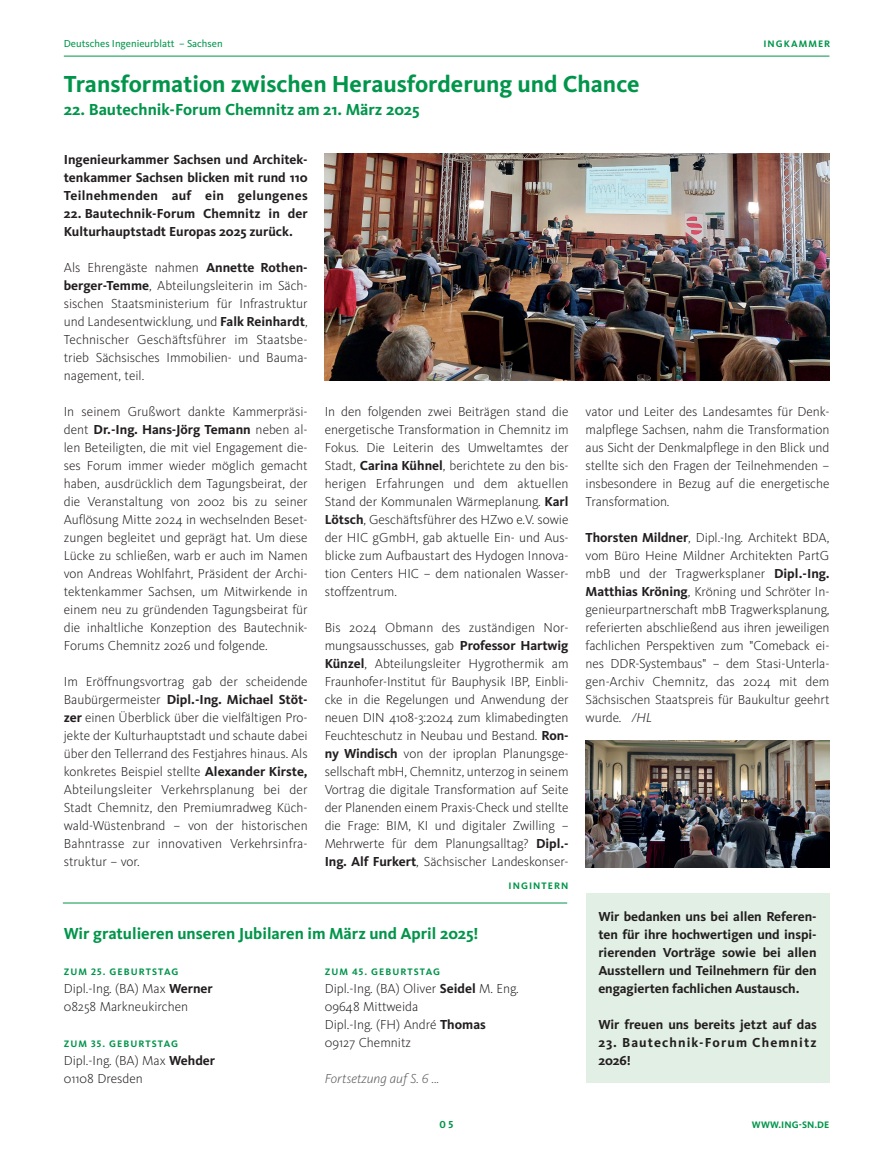
<style>
.page{position:relative;width:872px;height:1170px;background:#fff}
.page>*{position:absolute;margin:0;border:0;box-sizing:border-box;transform-origin:0 0}
.t1{font:700 24px "Kievit OT";color:#00954a}
.t2{font:700 16.5px "Kievit OT";color:#00954a}
.t3{font:300 13.5px/18px "Kievit OT";color:#231f20;text-align:justify}
.t4{font:700 13.5px/18px "Kievit OT";color:#231f20;text-align:justify}
.t5{font:700 13.5px/18px "Kievit OT";letter-spacing:.08em;color:#231f20}
.t6{font:italic 300 13.5px "Kievit OT";color:#57585a}
.t7{font:10.5px "Kievit OT";color:#00954a}
.t8{font:700 10.5px "Kievit OT";color:#00954a}
.t9{font:700 9.75px "Kievit OT";letter-spacing:.11em;color:#00954a}
.t10{font:700 9.75px "Kievit OT";letter-spacing:.01em;color:#00954a}
.s1{font-weight:700}
.s2{font-style:italic}
</style>
<div class="page">
<hr style="left:64px;top:56px;width:765px;height:1px;background:#00954a">
<hr style="left:63px;top:902px;width:504px;height:1px;background:#00954a">
<div style="left:585px;top:892px;width:244px;height:190px;background:#e2efe5"></div>
<img style="left:325px;top:153px;width:504px;height:227px">
<img style="left:585px;top:740px;width:244px;height:127px">
<p class="t7" style="left:64px;top:38px;width:160px">Deutsches Ingenieurblatt – Sachsen</p>
<p class="t9" style="left:763px;top:38px;width:69px">INGKAMMER</p>
<h1 class="t1" style="left:64px;top:70px;width:577px">Transformation zwischen Herausforderung und Chance</h1>
<p class="t2" style="left:64px;top:99px;width:357px">22. Bautechnik-Forum Chemnitz am 21. März 2025</p>
<p class="t4" style="left:64px;top:151px;width:245px">Ingenieurkammer Sachsen und Architek&shy;tenkammer Sachsen blicken mit rund 110<br>Teilnehmenden auf ein gelungenes</p>
<p class="t4" style="left:64px;top:205px;width:245px">22. Bautechnik-Forum Chemnitz in der<br>Kulturhauptstadt Europas 2025 zurück.</p>
<p class="t3" style="left:64px;top:259px;width:245px">Als Ehrengäste nahmen <span class="s1">Annette Rothen&shy;berger-Temme</span>, Abteilungsleiterin im Säch&shy;sischen Staatsministerium für Infrastruktur und Landesentwicklung, und <span class="s1">Falk Reinhardt</span>, Technischer Geschäftsführer im Staatsbe&shy;trieb Sächsisches Immobilien- und Bauma&shy;nagement, teil.</p>
<p class="t3" style="left:64px;top:403px;width:245px">In seinem Grußwort dankte Kammerpräsi&shy;dent <span class="s1">Dr.-Ing. Hans-Jörg Temann</span> neben al&shy;len Beteiligten, die mit viel Engagement die&shy;ses Forum immer wieder möglich gemacht haben, ausdrücklich dem Tagungsbeirat, der die Veranstaltung von 2002 bis zu seiner Auflösung Mitte 2024 in wechselnden Beset&shy;zungen begleitet und geprägt hat. Um diese Lücke zu schließen, warb er auch im Namen von Andreas Wohlfahrt, Präsident der Archi&shy;tektenkammer Sachsen, um Mitwirkende in einem neu zu gründenden Tagungsbeirat für die inhaltliche Konzeption des Bautechnik-Forums Chemnitz 2026 und folgende.</p>
<p class="t3" style="left:64px;top:673px;width:245px">Im Eröffnungsvortrag gab der scheidende Baubürgermeister <span class="s1">Dipl.-Ing. Michael Stöt&shy;zer</span> einen Überblick über die vielfältigen Pro&shy;jekte der Kulturhauptstadt und schaute dabei über den Tellerrand des Festjahres hinaus. Als konkretes Beispiel stellte <span class="s1">Alexander Kirste, </span>Abteilungsleiter Verkehrsplanung bei der Stadt Chemnitz, den Premiumradweg Küch&shy;wald-Wüstenbrand – von der historischen Bahntrasse zur innovativen Verkehrsinfra&shy;struktur – vor.</p>
<p class="t3" style="left:585px;top:403px;width:245px">vator und Leiter des Landesamtes für Denk&shy;malpflege Sachsen, nahm die Transformation aus Sicht der Denkmalpflege in den Blick und stellte sich den Fragen der Teilnehmenden – insbesondere in Bezug auf die energetische Transformation.</p>
<p class="t3" style="left:585px;top:529px;width:245px"><span class="s1">Thorsten Mildner</span>, Dipl.-Ing. Architekt BDA, vom Büro Heine Mildner Architekten PartG mbB und der Tragwerksplaner <span class="s1">Dipl.-Ing.<br>Matthias Kröning</span>, Kröning und Schröter In&shy;genieurpartnerschaft mbB Tragwerksplanung, referierten abschließend aus ihren jeweiligen fachlichen Perspektiven zum "Comeback ei&shy;nes DDR-Systembaus" – dem Stasi-Unterla&shy;gen-Archiv Chemnitz, das 2024 mit dem Sächsischen Staatspreis für Baukultur geehrt wurde. <span class="s2">/HL</span></p>
<p class="t3" style="left:325px;top:403px;width:245px">In den folgenden zwei Beiträgen stand die energetische Transformation in Chemnitz im Fokus. Die Leiterin des Umweltamtes der Stadt, <span class="s1">Carina Kühnel</span>, berichtete zu den bis&shy;herigen Erfahrungen und dem aktuellen Stand der Kommunalen Wärmeplanung. <span class="s1">Karl Lötsch</span>, Geschäftsführer des HZwo e.V. sowie der HIC gGmbH, gab aktuelle Ein- und Aus&shy;blicke zum Aufbaustart des Hydogen Innova&shy;tion Centers HIC – dem nationalen Wasser&shy;stoffzentrum.</p>
<p class="t3" style="left:325px;top:619px;width:245px">Bis 2024 Obmann des zuständigen Nor&shy;mungsausschusses, gab <span class="s1">Professor Hartwig Künzel</span>, Abteilungsleiter Hygrothermik am Fraunhofer-Institut für Bauphysik IBP, Einbli&shy;cke in die Regelungen und Anwendung der neuen DIN 4108-3:2024 zum klimabedingten Feuchteschutz in Neubau und Bestand. <span class="s1">Ron&shy;ny Windisch</span> von der iproplan Planungsge&shy;sellschaft mbH, Chemnitz, unterzog in seinem Vortrag die digitale Transformation auf Seite der Planenden einem Praxis-Check und stellte die Frage: BIM, KI und digitaler Zwilling – Mehrwerte für dem Planungsalltag? <span class="s1">Dipl.- Ing. Alf Furkert</span>, Sächsischer Landeskonser-</p>
<p class="t9" style="left:508px;top:880px;width:61px">INGINTERN</p>
<p class="t2" style="left:64px;top:923px;width:416px">Wir gratulieren unseren Jubilaren im März und April 2025!</p>
<p class="t9" style="left:64px;top:965px;width:116px">ZUM 25. GEBURTSTAG</p>
<p class="t3" style="left:64px;top:979px;width:151px">Dipl.-Ing. (BA) Max <span class="s1">Werner<br></span>08258 Markneukirchen</p>
<p class="t9" style="left:64px;top:1037px;width:116px">ZUM 35. GEBURTSTAG</p>
<p class="t3" style="left:64px;top:1051px;width:153px">Dipl.-Ing. (BA) Max <span class="s1">Wehder<br></span>01108 Dresden</p>
<p class="t9" style="left:325px;top:965px;width:117px">ZUM 45. GEBURTSTAG</p>
<p class="t3" style="left:325px;top:979px;width:195px;text-align:left">Dipl.-Ing. (BA) Oliver <span class="s1">Seidel</span> M. Eng.<br>09648 Mittweida<br>Dipl.-Ing. (FH) André <span class="s1">Thomas<br></span>09127 Chemnitz</p>
<p class="t6" style="left:325px;top:1070px;width:116px">Fortsetzung auf S. 6 ...</p>
<p class="t8" style="left:439px;top:1117px;width:16px">05</p>
<p class="t4" style="left:598px;top:907px;width:220px">Wir bedanken uns bei allen Referen&shy;ten für ihre hochwertigen und inspi&shy;rierenden Vorträge sowie bei allen Ausstellern und Teilnehmern für den engagierten fachlichen Austausch.</p>
<p class="t4" style="left:598px;top:1015px;width:220px">Wir freuen uns bereits jetzt auf das</p>
<p class="t5" style="left:598px;top:1033px;width:220px">23. Bautechnik-Forum Chemnitz<br>2026!</p>
<p class="t10" style="left:752px;top:1118px;width:79px">WWW.ING-SN.DE</p>
</div>
